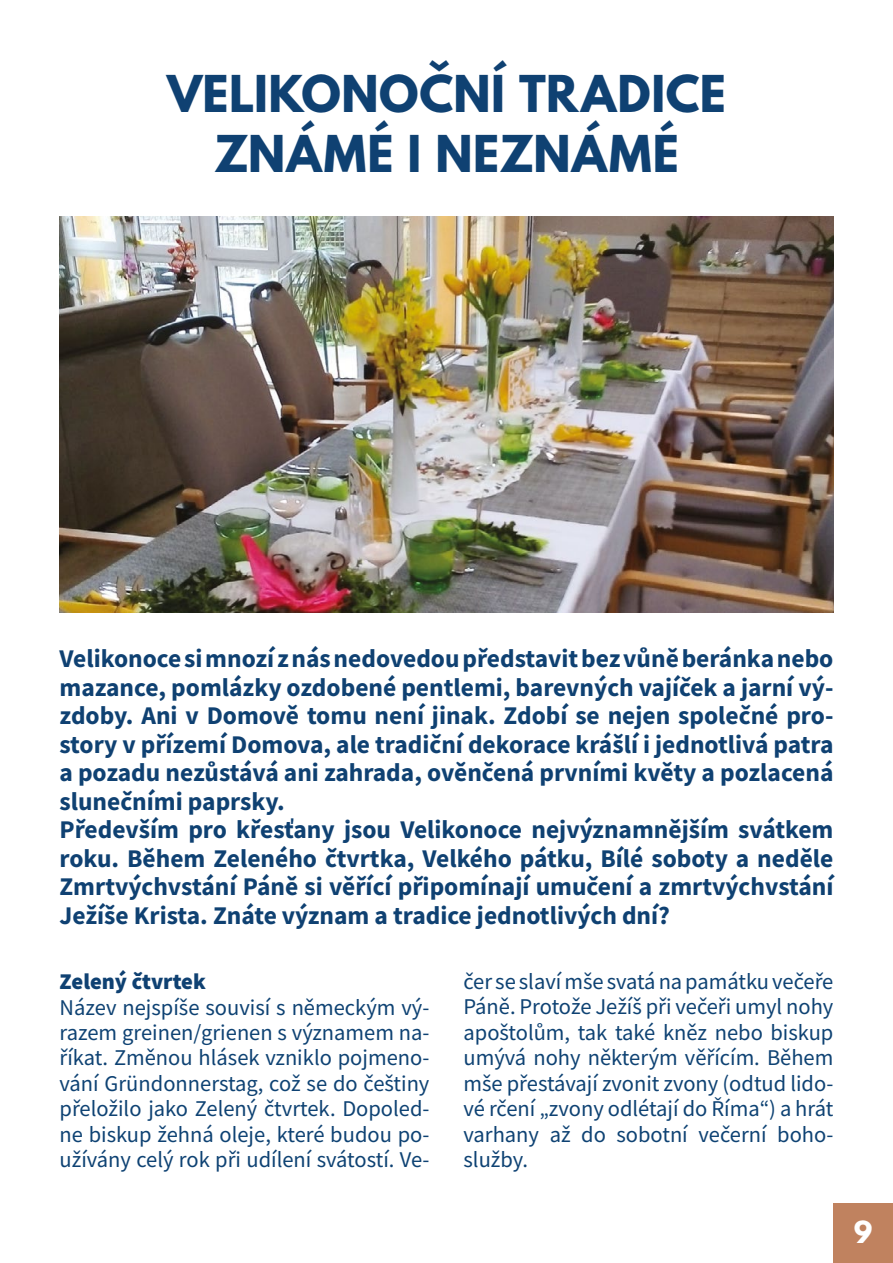
<style>
.page{position:relative;width:893px;height:1263px;background:#fff}
.page>*{position:absolute;margin:0;border:0;box-sizing:border-box;transform-origin:0 0}
.t1{font:700 45px/60px "League Spartan";letter-spacing:.015em;color:#0f4172;text-align:center}
.t2{font:700 27px "League Spartan";color:#fff}
.t3{font:700 25.5px/28.5px "Source Sans Pro";color:#0f4172}
.t4{font:22.5px/25.5px "Source Sans Pro";color:#0e4273;text-align:justify}
.t5{font:900 22.5px "Source Sans Pro";color:#0f4172}
</style>
<div class="page">
<div style="left:833px;top:1203px;width:60px;height:60px;background:#c0825f"></div>
<img style="left:60px;top:217px;width:773px;height:395px">
<h1 class="t1" style="left:167px;top:64px;width:560px">VELIKONOČNÍ TRADICE<br>ZNÁMÉ I NEZNÁMÉ</h1>
<p class="t3" style="left:60px;top:644px;width:775px">Velikonoce si mnozí znás nedovedou představit bez vůně beránka nebo mazance, pomlázky ozdobené pentlemi, barevných vajíček a jarní vý&shy;zdoby. Ani v Domově tomu není jinak. Zdobí se nejen společné pro&shy;story v přízemí Domova, ale tradiční dekorace krášlí i jednotlivá patra a pozadu nezůstává ani zahrada, ověnčená prvními květy a pozlacená slunečními paprsky.<br>Především pro křesťany jsou Velikonoce nejvýznamnějším svátkem roku. Během Zeleného čtvrtka, Velkého pátku, Bílé soboty a neděle Zmrtvýchvstání Páně si věřící připomínají umučení a zmrtvýchvstání Ježíše Krista. Znáte význam a tradice jednotlivých dní?</p>
<p class="t5" style="left:60px;top:966px;width:148px">Zelený čtvrtek</p>
<p class="t4" style="left:60px;top:994px;width:371px">Název nejspíše souvisí s německým vý&shy;razem greinen/grienen s významem na&shy;říkat. Změnou hlásek vzniklo pojmeno&shy;vání Gründonnerstag, což se do češtiny přeložilo jako Zelený čtvrtek. Dopoled&shy;ne biskup žehná oleje, které budou po&shy;užívány celý rok při udílení svátostí. Ve-</p>
<p class="t4" style="left:463px;top:968px;width:371px">čer se slaví mše svatá na památku večeře Páně. Protože Ježíš při večeři umyl nohy apoštolům, tak také kněz nebo biskup umývá nohy některým věřícím. Během mše přestávají zvonit zvony (odtud lido&shy;vé rčení „zvony odlétají do Říma“) a hrát varhany až do sobotní večerní boho&shy;služby.</p>
<p class="t2" style="left:854px;top:1211px;width:20px">9</p>
</div>
